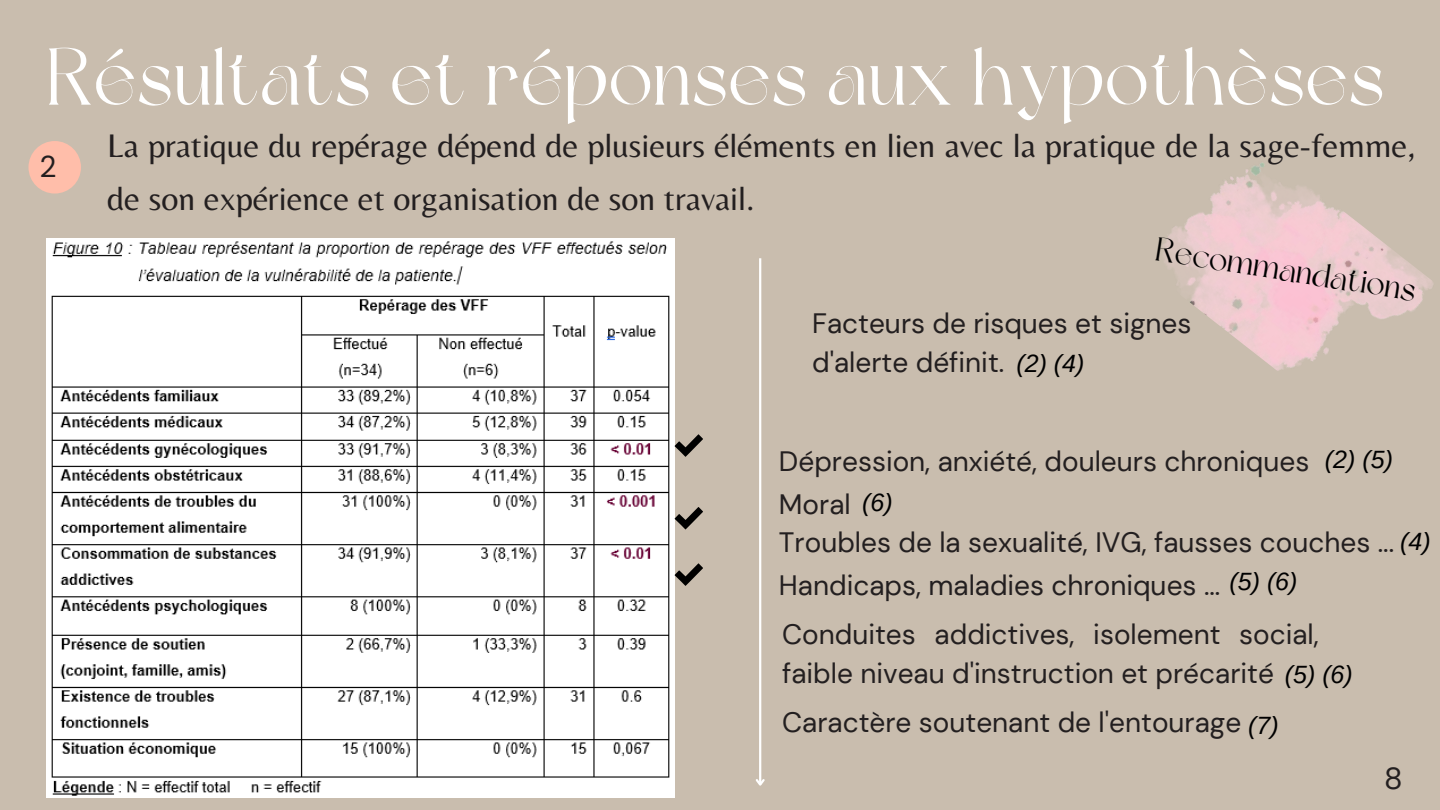
<style>
.page{position:relative;width:1440px;height:810px;background:#c9bdae}
.page>*{position:absolute;margin:0;border:0;box-sizing:border-box;transform-origin:0 0}
.t1{font:80px "Dream Avenue";letter-spacing:.01em;color:#fff}
.t2{font:34px/53.2px "Belleza";color:#231f20}
.t3{font:33px "Dream Avenue";color:#010101}
.t4{font:30.4px "DM Sans";color:#231f20}
.t5{font:30px "DM Sans";color:#231f20}
.t6{font:28px/39px "DM Sans";color:#231f20}
.t7{font:italic 25px "Arimo";color:#000}
</style>
<div class="page">
<div style="left:28px;top:141px;width:53px;height:53px;background:#ffbeaa;border-radius:50%"></div>
<img style="left:47px;top:239px;width:627px;height:558px">
<img style="left:1163px;top:163px;width:270px;height:208px">
<hr style="left:759px;top:258px;width:2px;height:527px;background:#fff">
<svg style="left:756px;top:777px;width:9px;height:9px"></svg>
<svg style="left:675px;top:507px;width:28px;height:22px"></svg>
<svg style="left:675px;top:434px;width:28px;height:23px"></svg>
<svg style="left:675px;top:563px;width:28px;height:23px"></svg>
<h1 class="t1" style="left:47px;top:45px;width:1339px">Résultats et réponses aux hypothèses</h1>
<p class="t5" style="left:39px;top:147px;width:19px">2</p>
<p class="t2" style="left:107px;top:118px;width:1310px">La pratique du repérage dépend de plusieurs éléments en lien avec la pratique de la sage-femme, de son expérience et organisation de son travail.</p>
<p class="t3" style="left:1159px;top:236px;width:264px;rotate:9deg">Recommandations</p>
<p class="t6" style="left:812px;top:304px;width:381px">Facteurs de risques et signes d'alerte définit.</p>
<p class="t7" style="left:1016px;top:350px;width:70px">(2) (4)</p>
<p class="t6" style="left:779px;top:442px;width:532px">Dépression, anxiété, douleurs chroniques</p>
<p class="t6" style="left:779px;top:485px;width:73px">Moral</p>
<p class="t7" style="left:862px;top:488px;width:32px">(6)</p>
<p class="t7" style="left:1325px;top:445px;width:70px">(2) (5)</p>
<p class="t6" style="left:779px;top:520px;width:617px;line-height:43.1px">Troubles de la sexualité, IVG, fausses couches ...<br>Handicaps, maladies chroniques ...</p>
<p class="t6" style="left:782px;top:615px;width:538px">Conduites addictives, isolement social, faible niveau d'instruction et précarité</p>
<p class="t6" style="left:782px;top:703px;width:461px">Caractère soutenant de l'entourage</p>
<p class="t7" style="left:1230px;top:568px;width:70px">(5) (6)</p>
<p class="t7" style="left:1285px;top:661px;width:70px">(5) (6)</p>
<p class="t7" style="left:1248px;top:711px;width:32px">(7)</p>
<p class="t7" style="left:1400px;top:527px;width:32px">(4)</p>
<p class="t4" style="left:1384px;top:759px;width:20px">8</p>
</div>
